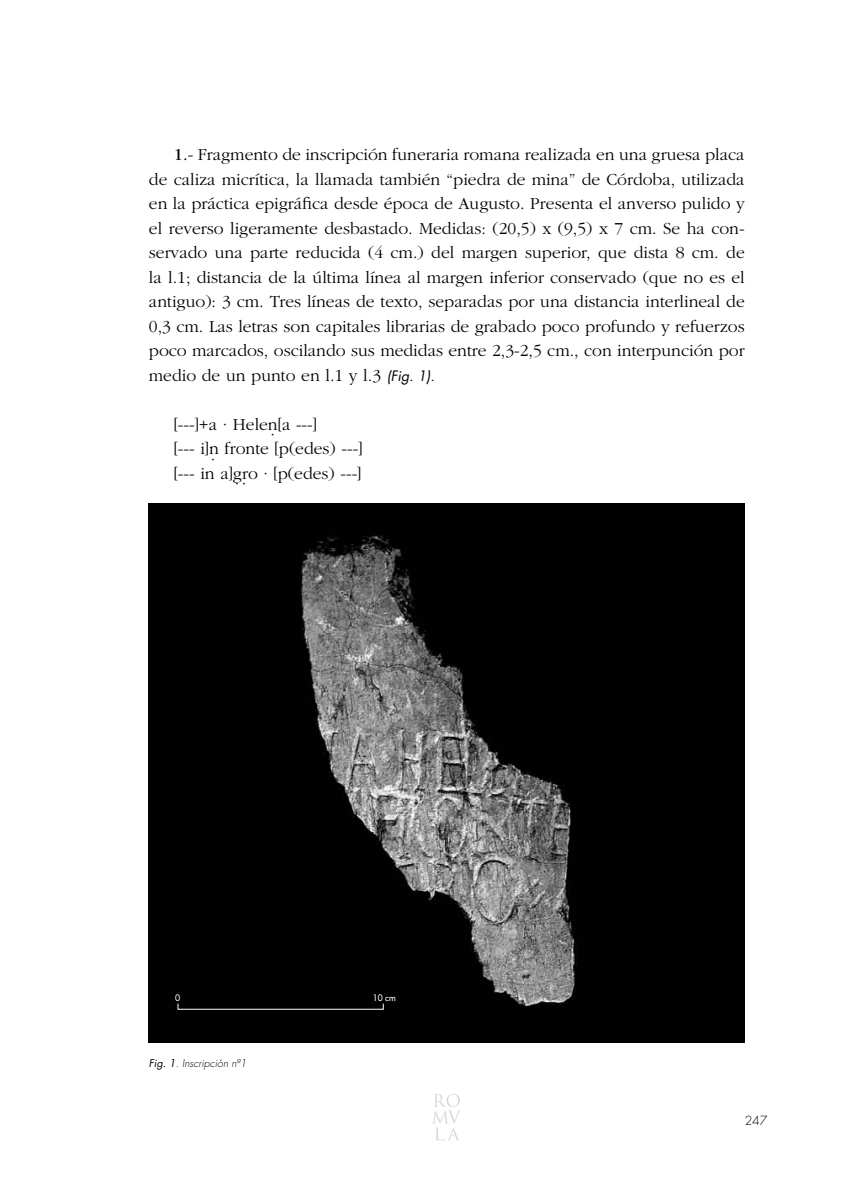
<style>
.page{position:relative;width:844px;height:1191px;background:#fff}
.page>*{position:absolute;margin:0;border:0;box-sizing:border-box;transform-origin:0 0}
.Texto_general_Romula{font:300 17.5px/24.5px "Garamond";color:#000;text-align:justify}
.t1{font:300 12.25px "Futura";color:#000}
.Pie_de_foto{font:italic 300 10.5px "Futura";color:#000}
.t2{font:8.75px "Futura";color:#fff}
.s1{font-weight:400}
.s2{font-family:"Futura";font-weight:400;font-style:italic;font-size:14px}
</style>
<div class="page">
<svg style="left:433px;top:1094px;width:27px;height:46px"></svg>
<img style="left:149px;top:503px;width:595px;height:539px">
<p class="Texto_general_Romula" style="left:149px;top:143px;width:597px;text-indent:25px"><span class="s1">1.</span>- Fragmento de inscripción funeraria romana realizada en una gruesa placa de caliza micrítica, la llamada también “piedra de mina” de Córdoba, utilizada en la práctica epigráfica desde época de Augusto. Presenta el anverso pulido y el reverso ligeramente desbastado. Medidas: (20,5) x (9,5) x 7 cm. Se ha con&shy;servado una parte reducida (4 cm.) del margen superior, que dista 8 cm. de la l.1; distancia de la última línea al margen inferior conservado (que no es el antiguo): 3 cm. Tres líneas de texto, separadas por una distancia interlineal de 0,3 cm. Las letras son capitales librarias de grabado poco profundo y refuerzos poco marcados, oscilando sus medidas entre 2,3-2,5 cm., con interpunción por medio de un punto en l.1 y l.3 <span class="s2">(Fig. 1).</span></p>
<p class="Texto_general_Romula" style="left:174px;top:412px;width:145px">[---]+a · Helen[a ---]</p>
<p class="Texto_general_Romula" style="left:270px;top:423px;width:6px">·</p>
<p class="Texto_general_Romula" style="left:174px;top:437px;width:190px">[--- i]n fronte [p(edes) ---]</p>
<p class="Texto_general_Romula" style="left:211px;top:447px;width:6px">·</p>
<p class="Texto_general_Romula" style="left:174px;top:461px;width:189px">[--- in a]gro · [p(edes) ---]</p>
<p class="Texto_general_Romula" style="left:235px;top:472px;width:13px">· ·</p>
<p class="t2" style="left:175px;top:992px;width:7px">0</p>
<p class="t2" style="left:372px;top:992px;width:25px">10 cm</p>
<p class="Pie_de_foto" style="left:149px;top:1056px;width:99px"><span class="s1">Fig. 1</span>. Inscripción nº1</p>
<p class="t1" style="left:744px;top:1113px;width:24px">247</p>
</div>
